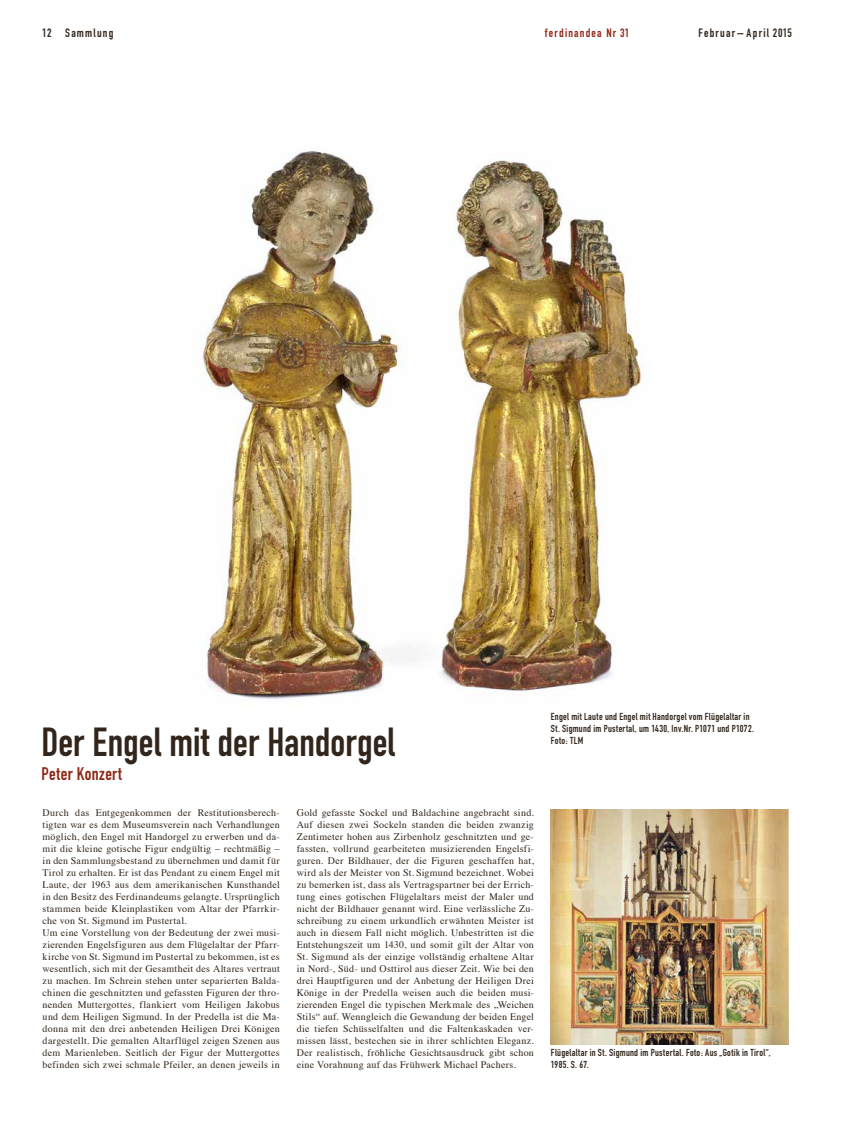
<style>
.page{position:relative;width:842px;height:1134px;background:#fff}
.page>*{position:absolute;margin:0;border:0;box-sizing:border-box;transform-origin:0 0}
.t1{font:40px "DIN Engschrift";color:#32261c}
.t2{font:18px "DIN Engschrift";letter-spacing:.02em;color:#8e2917}
.t3{font:12px "DIN Engschrift";letter-spacing:.095em;color:#32261c}
.t4{font:12px "DIN Engschrift";letter-spacing:.1em;color:#8e2917}
.t5{font:10px/12px "Times";letter-spacing:.025em;color:#32261c}
.t6{font:10px/12px "DIN Engschrift";letter-spacing:.03em;color:#32261c}
</style>
<div class="page">
<img style="left:200px;top:149px;width:443px;height:550px">
<img style="left:551px;top:809px;width:237px;height:235px">
<p class="t3" style="left:65px;top:26px;width:50px">Sammlung</p>
<p class="t3" style="left:42px;top:26px;width:11px">12</p>
<p class="t4" style="left:545px;top:26px;width:86px">ferdinandea Nr 31</p>
<p class="t3" style="left:699px;top:26px;width:95px">Februar– April 2015</p>
<h1 class="t1" style="left:42px;top:719px;width:355px">Der Engel mit der Handorgel</h1>
<h2 class="t2" style="left:42px;top:763px;width:82px">Peter Konzert</h2>
<p class="t5" style="left:43px;top:806px;width:239px">Durch das Entgegenkommen der Restitutionsberech&shy;tigten war es dem Museumsverein nach Verhandlungen möglich, den Engel mit Handorgel zu erwerben und da&shy;mit die kleine gotische Figur endgültig – rechtmäßig – in den Sammlungsbestand zu übernehmen und damit für Tirol zu erhalten. Er ist das Pendant zu einem Engel mit Laute, der 1963 aus dem amerikanischen Kunsthandel in den Besitz des Ferdinandeums gelangte. Ursprünglich stammen beide Kleinplastiken vom Altar der Pfarrkir&shy;che von St. Sigmund im Pustertal.<br>Um eine Vorstellung von der Bedeutung der zwei musi&shy;zierenden Engelsfiguren aus dem Flügelaltar der Pfarr&shy;kirche von St. Sigmund im Pustertal zu bekommen, ist es wesentlich, sich mit der Gesamtheit des Altares vertraut zu machen. Im Schrein stehen unter separierten Balda&shy;chinen die geschnitzten und gefassten Figuren der thro&shy;nenden Muttergottes, flankiert vom Heiligen Jakobus und dem Heiligen Sigmund. In der Predella ist die Ma&shy;donna mit den drei anbetenden Heiligen Drei Königen dargestellt. Die gemalten Altarflügel zeigen Szenen aus dem Marienleben. Seitlich der Figur der Muttergottes befinden sich zwei schmale Pfeiler, an denen jeweils in</p>
<p class="t5" style="left:297px;top:806px;width:239px;text-align:justify">Gold gefasste Sockel und Baldachine angebracht sind.<br>Auf diesen zwei Sockeln standen die beiden zwanzig Zentimeter hohen aus Zirbenholz geschnitzten und ge&shy;fassten, vollrund gearbeiteten musizierenden Engelsfi&shy;guren. Der Bildhauer, der die Figuren geschaffen hat, wird als der Meister von St. Sigmund bezeichnet. Wobei zu bemerken ist, dass als Vertragspartner bei der Errich&shy;tung eines gotischen Flügelaltars meist der Maler und nicht der Bildhauer genannt wird. Eine verlässliche Zu&shy;schreibung zu einem urkundlich erwähnten Meister ist auch in diesem Fall nicht möglich. Unbestritten ist die Entstehungszeit um 1430, und somit gilt der Altar von St. Sigmund als der einzige vollständig erhaltene Altar in Nord-, Süd- und Osttirol aus dieser Zeit. Wie bei den drei Hauptfiguren und der Anbetung der Heiligen Drei Könige in der Predella weisen auch die beiden musi&shy;zierenden Engel die typischen Merkmale des „Weichen Stils“ auf. Wenngleich die Gewandung der beiden Engel die tiefen Schüsselfalten und die Faltenkaskaden ver&shy;missen lässt, bestechen sie in ihrer schlichten Eleganz.<br>Der realistisch, fröhliche Gesichtsausdruck gibt schon eine Vorahnung auf das Frühwerk Michael Pachers.</p>
<p class="t6" style="left:551px;top:711px;width:204px">Engel mit Laute und Engel mit Handorgel vom Flügelaltar in<br>St. Sigmund im Pustertal, um 1430, Inv.Nr. P1071 und P1072.<br>Foto: TLM</p>
<p class="t6" style="left:551px;top:1047px;width:221px">Flügelaltar in St. Sigmund im Pustertal. Foto: Aus „Gotik in Tirol“,<br>1985. S. 67.</p>
</div>
